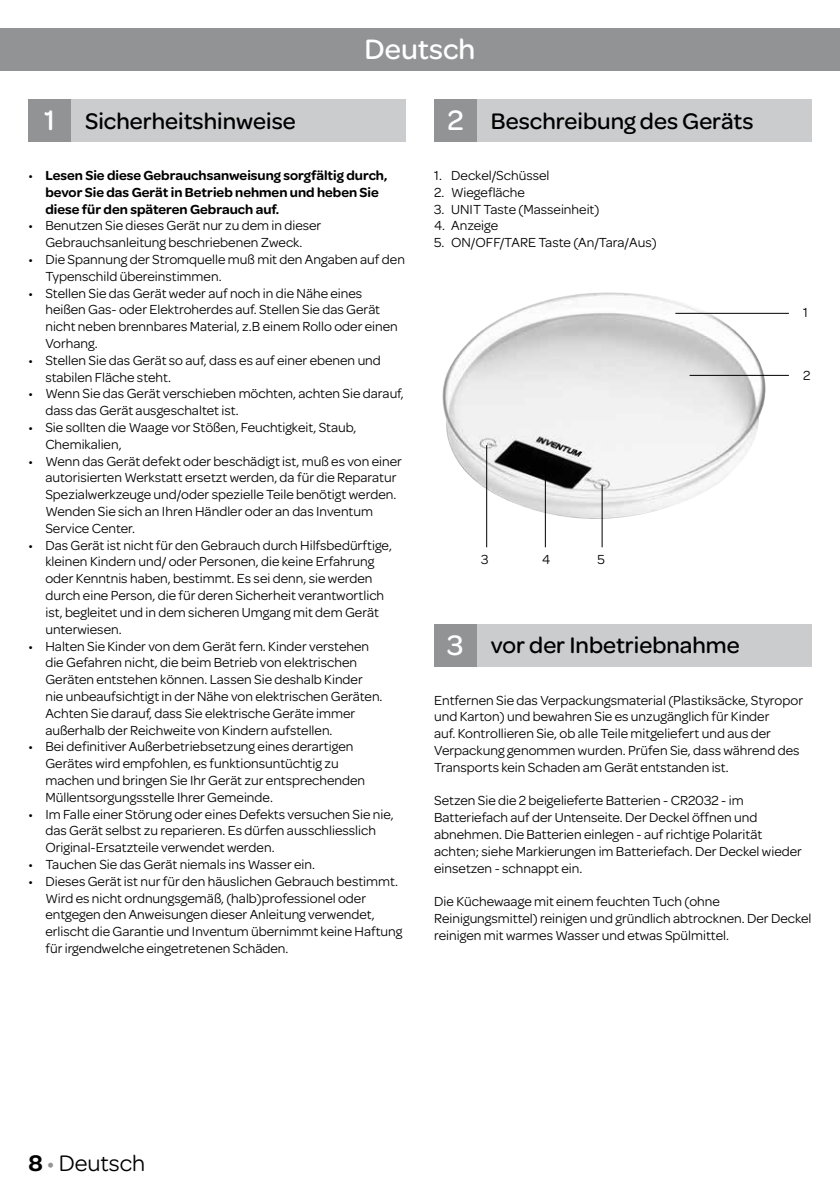
<style>
.page{position:relative;width:840px;height:1191px;background:#fff}
.page>*{position:absolute;margin:0;border:0;box-sizing:border-box;transform-origin:0 0}
.t1{font:500 30px "Omnes";color:#fff}
.t2{font:500 24px "Omnes";color:#000}
.t3{font:24px "Omnes";color:#000}
.t4{font:14px/16.8px "Omnes";color:#000}
.t5{font:600 14px/16.8px "Omnes";color:#000}
.s1{font-size:30px;color:#fff}
.s2{font-weight:400}
.s3{font-weight:600}
.s4{color:#929395}
</style>
<div class="page">
<div style="left:0;top:28px;width:839px;height:43px;background:#929395"></div>
<div style="left:57px;top:99px;width:348px;height:43px;background:#cacccd"></div>
<div style="left:28px;top:99px;width:43px;height:43px;background:#929395"></div>
<div style="left:462px;top:99px;width:349px;height:43px;background:#cacccd"></div>
<div style="left:434px;top:99px;width:42px;height:43px;background:#929395"></div>
<div style="left:462px;top:624px;width:349px;height:42px;background:#cacccd"></div>
<div style="left:434px;top:624px;width:42px;height:42px;background:#929395"></div>
<img style="left:442px;top:292px;width:323px;height:229px">
<hr style="left:689px;top:375px;width:99px;height:1px;background:#000">
<hr style="left:675px;top:313px;width:113px;height:1px;background:#000">
<hr style="left:544px;top:462px;width:1px;height:85px;background:#000">
<hr style="left:486px;top:445px;width:1px;height:102px;background:#000">
<hr style="left:601px;top:485px;width:1px;height:62px;background:#000">
<h1 class="t1" style="left:364px;top:29px;width:112px">Deutsch</h1>
<h2 class="t2" style="left:44px;top:104px;width:253px"><span class="s1">1</span> Sicherheitshinweise</h2>
<p class="t5" style="left:45px;top:166px;width:343px;text-indent:-17px"><span class="s2">•</span> Lesen Sie diese Gebrauchsanweisung sorgfältig durch, bevor Sie das Gerät in Betrieb nehmen und heben Sie diese für den späteren Gebrauch auf.</p>
<p class="t4" style="left:28px;top:216px;width:294px;text-align:center">• Benutzen Sie dieses Gerät nur zu dem in dieser<br>Gebrauchsanleitung beschriebenen Zweck.</p>
<p class="t4" style="left:45px;top:250px;width:361px;text-indent:-17px">• Die Spannung der Stromquelle muß mit den Angaben auf den<br>Typenschild übereinstimmen.</p>
<p class="t4" style="left:45px;top:284px;width:354px;text-indent:-17px">• Stellen Sie das Gerät weder auf noch in die Nähe eines heißen Gas- oder Elektroherdes auf. Stellen Sie das Gerät nicht neben brennbares Material, z.B einem Rollo oder einen Vorhang.</p>
<p class="t4" style="left:45px;top:351px;width:337px;text-indent:-17px">• Stellen Sie das Gerät so auf, dass es auf einer ebenen und stabilen Fläche steht.</p>
<p class="t4" style="left:45px;top:384px;width:359px;text-indent:-17px">• Wenn Sie das Gerät verschieben möchten, achten Sie darauf, dass das Gerät ausgeschaltet ist.</p>
<p class="t4" style="left:45px;top:418px;width:312px;text-indent:-17px">• Sie sollten die Waage vor Stößen, Feuchtigkeit, Staub,<br>Chemikalien,</p>
<p class="t4" style="left:45px;top:452px;width:358px;text-indent:-17px">• Wenn das Gerät defekt oder beschädigt ist, muß es von einer autorisierten Werkstatt ersetzt werden, da für die Reparatur Spezialwerkzeuge und/oder spezielle Teile benötigt werden.<br>Wenden Sie sich an Ihren Händler oder an das Inventum Service Center.</p>
<p class="t4" style="left:45px;top:536px;width:348px;text-indent:-17px">• Das Gerät ist nicht für den Gebrauch durch Hilfsbedürftige, kleinen Kindern und/ oder Personen, die keine Erfahrung oder Kenntnis haben, bestimmt. Es sei denn, sie werden durch eine Person, die für deren Sicherheit verantwortlich ist, begleitet und in dem sicheren Umgang mit dem Gerät unterwiesen.</p>
<p class="t4" style="left:45px;top:636px;width:338px;text-indent:-17px">• Halten Sie Kinder von dem Gerät fern. Kinder verstehen die Gefahren nicht, die beim Betrieb von elektrischen Geräten entstehen können. Lassen Sie deshalb Kinder nie unbeaufsichtigt in der Nähe von elektrischen Geräten.<br>Achten Sie darauf, dass Sie elektrische Geräte immer außerhalb der Reichweite von Kindern aufstellen.</p>
<p class="t4" style="left:45px;top:737px;width:321px;text-indent:-17px">• Bei definitiver Außerbetriebsetzung eines derartigen Gerätes wird empfohlen, es funktionsuntüchtig zu machen und bringen Sie Ihr Gerät zur entsprechenden Müllentsorgungsstelle Ihrer Gemeinde.</p>
<p class="t4" style="left:45px;top:804px;width:350px;text-indent:-17px">• Im Falle einer Störung oder eines Defekts versuchen Sie nie, das Gerät selbst zu reparieren. Es dürfen ausschliesslich<br>Original-Ersatzteile verwendet werden.</p>
<p class="t4" style="left:28px;top:855px;width:288px">• Tauchen Sie das Gerät niemals ins Wasser ein.</p>
<p class="t4" style="left:45px;top:872px;width:358px;text-indent:-17px">• Dieses Gerät ist nur für den häuslichen Gebrauch bestimmt.<br>Wird es nicht ordnungsgemäß, (halb)professionel oder entgegen den Anweisungen dieser Anleitung verwendet, erlischt die Garantie und Inventum übernimmt keine Haftung für irgendwelche eingetretenen Schäden.</p>
<h2 class="t2" style="left:447px;top:104px;width:307px"><span class="s1">2</span> Beschreibung des Geräts</h2>
<p class="t4" style="left:434px;top:166px;width:117px">1. Deckel/Schüssel</p>
<p class="t4" style="left:434px;top:183px;width:92px">2. Wiegefläche</p>
<p class="t4" style="left:434px;top:200px;width:167px">3. UNIT Taste (Masseinheit)</p>
<p class="t4" style="left:434px;top:216px;width:65px">4. Anzeige</p>
<p class="t4" style="left:434px;top:233px;width:224px">5. ON/OFF/TARE Taste (An/Tara/Aus)</p>
<p class="t4" style="left:480px;top:550px;width:9px">3</p>
<p class="t4" style="left:541px;top:550px;width:10px">4</p>
<p class="t4" style="left:597px;top:550px;width:9px">5</p>
<p class="t4" style="left:802px;top:304px;width:6px">1</p>
<p class="t4" style="left:802px;top:366px;width:9px">2</p>
<h2 class="t2" style="left:447px;top:629px;width:294px"><span class="s1">3</span> vor der Inbetriebnahme</h2>
<p class="t4" style="left:434px;top:690px;width:370px">Entfernen Sie das Verpackungsmaterial (Plastiksäcke, Styropor und Karton) und bewahren Sie es unzugänglich für Kinder<br>auf. Kontrollieren Sie, ob alle Teile mitgeliefert und aus der Verpackung genommen wurden. Prüfen Sie, dass während des Transports kein Schaden am Gerät entstanden ist.</p>
<p class="t4" style="left:434px;top:791px;width:369px">Setzen Sie die 2 beigelieferte Batterien - CR2032 - im Batteriefach auf der Untenseite. Der Deckel öffnen und abnehmen. Die Batterien einlegen - auf richtige Polarität achten; siehe Markierungen im Batteriefach. Der Deckel wieder einsetzen - schnappt ein.</p>
<p class="t4" style="left:434px;top:892px;width:378px">Die Küchewaage mit einem feuchten Tuch (ohne<br>Reinigungsmittel) reinigen und gründlich abtrocknen. Der Deckel reinigen mit warmes Wasser und etwas Spülmittel.</p>
<h2 class="t3" style="left:28px;top:1146px;width:118px"><span class="s3">8</span> <span class="s4">•</span> Deutsch</h2>
</div>
